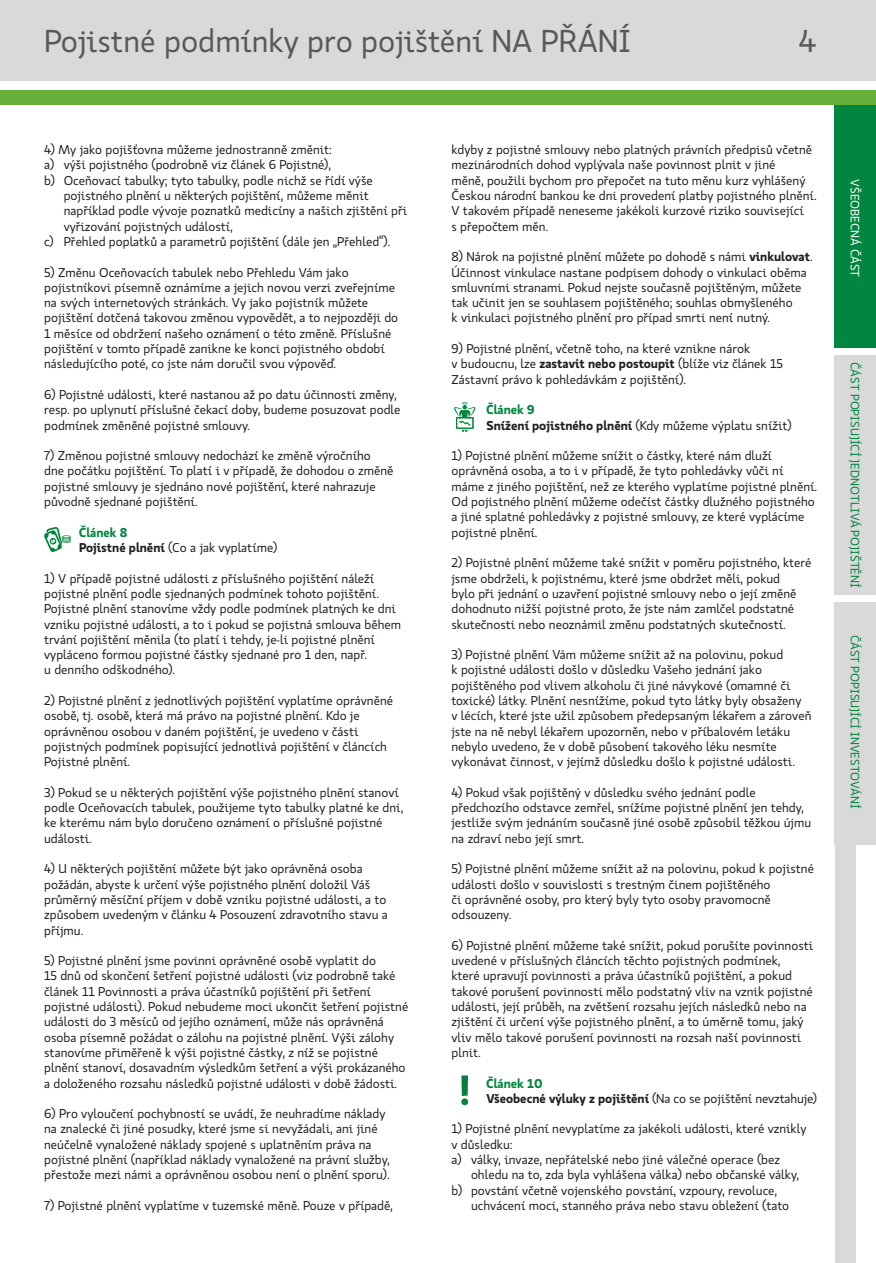
<style>
.page{position:relative;width:876px;height:1263px;background:#fff}
.page>*{position:absolute;margin:0;border:0;box-sizing:border-box;transform-origin:0 0}
.t1{font:31.5px "Koop Pro";color:#5a5758}
.t2{font:12.75px/15.3px "Koop Pro";color:#241f1f}
.t3{font:12px "Koop Pro";color:#00863e}
.t4{font:12px "Koop Pro";color:#fff}
.s1{font-weight:700;color:#00863e}
.s2{font-weight:700}
</style>
<div class="page">
<div style="left:835px;top:351px;width:41px;height:247px;background:#dad9da"></div>
<div style="left:835px;top:105px;width:41px;height:246px;background:#00863e"></div>
<div style="left:835px;top:598px;width:41px;height:247px;background:#dad9da"></div>
<div style="left:835px;top:721px;width:20px;height:542px;background:#dad9da"></div>
<div style="left:833px;top:595px;width:43px;height:6px;background:#fff"></div>
<div style="left:833px;top:348px;width:43px;height:7px;background:#fff"></div>
<svg style="left:454px;top:402px;width:21px;height:30px"></svg>
<svg style="left:461px;top:1075px;width:7px;height:30px"></svg>
<svg style="left:44px;top:527px;width:27px;height:25px"></svg>
<div style="left:0;top:0;width:876px;height:81px;background:#dad9da"></div>
<div style="left:0;top:91px;width:876px;height:14px;background:#65b13c"></div>
<h1 class="t1" style="left:44px;top:20px;width:588px">Pojistné podmínky pro pojištění NA PŘÁNÍ</h1>
<h1 class="t1" style="left:799px;top:20px;width:19px">4</h1>
<p class="t2" style="left:44px;top:142px;width:289px">4) My jako pojišťovna můžeme jednostranně změnit:</p>
<p class="t2" style="left:44px;top:157px;width:288px">a) výši pojistného (podrobně viz článek 6 Pojistné),</p>
<p class="t2" style="left:44px;top:172px;width:330px">b) Oceňovací tabulky; tyto tabulky, podle nichž se řídí výše</p>
<p class="t2" style="left:64px;top:188px;width:307px">pojistného plnění u některých pojištění, můžeme měnit</p>
<p class="t2" style="left:64px;top:203px;width:345px">například podle vývoje poznatků medicíny a našich zjištění při</p>
<p class="t2" style="left:64px;top:218px;width:171px">vyřizování pojistných událostí,</p>
<p class="t2" style="left:44px;top:234px;width:348px">c) Přehled poplatků a parametrů pojištění (dále jen „Přehled“).</p>
<p class="t2" style="left:44px;top:264px;width:356px">5) Změnu Oceňovacích tabulek nebo Přehledu Vám jako pojistníkovi písemně oznámíme a jejich novou verzi zveřejníme na svých internetových stránkách. Vy jako pojistník můžete pojištění dotčená takovou změnou vypovědět, a to nejpozději do 1 měsíce od obdržení našeho oznámení o této změně. Příslušné pojištění v tomto případě zanikne ke konci pojistného období následujícího poté, co jste nám doručil svou výpověď.</p>
<p class="t2" style="left:44px;top:387px;width:358px">6) Pojistné události, které nastanou až po datu účinnosti změny, resp. po uplynutí příslušné čekací doby, budeme posuzovat podle podmínek změněné pojistné smlouvy.</p>
<p class="t2" style="left:44px;top:448px;width:351px">7) Změnou pojistné smlouvy nedochází ke změně výročního dne počátku pojištění. To platí i v případě, že dohodou o změně pojistné smlouvy je sjednáno nové pojištění, které nahrazuje původně sjednané pojištění.</p>
<p class="t2" style="left:79px;top:524px;width:200px"><span class="s1">Článek 8<br></span><span class="s2">Pojistné plnění</span> (Co a jak vyplatíme)</p>
<p class="t2" style="left:44px;top:570px;width:359px">1) V případě pojistné události z příslušného pojištění náleží pojistné plnění podle sjednaných podmínek tohoto pojištění.<br>Pojistné plnění stanovíme vždy podle podmínek platných ke dni vzniku pojistné události, a to i pokud se pojistná smlouva během trvání pojištění měnila (to platí i tehdy, je-li pojistné plnění vypláceno formou pojistné částky sjednané pro 1 den, např.<br>u denního odškodného).</p>
<p class="t2" style="left:44px;top:693px;width:350px">2) Pojistné plnění z jednotlivých pojištění vyplatíme oprávněné osobě, tj. osobě, která má právo na pojistné plnění. Kdo je oprávněnou osobou v daném pojištění, je uvedeno v části pojistných podmínek popisující jednotlivá pojištění v článcích Pojistné plnění.</p>
<p class="t2" style="left:44px;top:784px;width:361px">3) Pokud se u některých pojištění výše pojistného plnění stanoví podle Oceňovacích tabulek, použijeme tyto tabulky platné ke dni, ke kterému nám bylo doručeno oznámení o příslušné pojistné události.</p>
<p class="t2" style="left:44px;top:861px;width:345px">4) U některých pojištění můžete být jako oprávněná osoba požádán, abyste k určení výše pojistného plnění doložil Váš průměrný měsíční příjem v době vzniku pojistné události, a to způsobem uvedeným v článku 4 Posouzení zdravotního stavu a příjmu.</p>
<p class="t2" style="left:44px;top:953px;width:366px">5) Pojistné plnění jsme povinni oprávněné osobě vyplatit do<br>15 dnů od skončení šetření pojistné události (viz podrobně také článek 11 Povinnosti a práva účastníků pojištění při šetření pojistné události). Pokud nebudeme moci ukončit šetření pojistné události do 3 měsíců od jejího oznámení, může nás oprávněná osoba písemně požádat o zálohu na pojistné plnění. Výši zálohy stanovíme přiměřeně k výši pojistné částky, z níž se pojistné plnění stanoví, dosavadním výsledkům šetření a výši prokázaného a doloženého rozsahu následků pojistné události v době žádosti.</p>
<p class="t2" style="left:44px;top:1106px;width:347px">6) Pro vyloučení pochybností se uvádí, že neuhradíme náklady na znalecké či jiné posudky, které jsme si nevyžádali, ani jiné neúčelně vynaložené náklady spojené s uplatněním práva na pojistné plnění (například náklady vynaložené na právní služby, přestože mezi námi a oprávněnou osobou není o plnění sporu).</p>
<p class="t2" style="left:44px;top:1197px;width:350px">7) Pojistné plnění vyplatíme v tuzemské měně. Pouze v případě,</p>
<p class="t2" style="left:451px;top:142px;width:367px">kdyby z pojistné smlouvy nebo platných právních předpisů včetně mezinárodních dohod vyplývala naše povinnost plnit v jiné<br>měně, použili bychom pro přepočet na tuto měnu kurz vyhlášený Českou národní bankou ke dni provedení platby pojistného plnění.<br>V takovém případě neneseme jakékoli kurzové riziko související<br>s přepočtem měn.</p>
<p class="t2" style="left:451px;top:249px;width:363px">8) Nárok na pojistné plnění můžete po dohodě s námi <span class="s2">vinkulovat</span>.<br>Účinnost vinkulace nastane podpisem dohody o vinkulaci oběma smluvními stranami. Pokud nejste současně pojištěným, můžete tak učinit jen se souhlasem pojištěného; souhlas obmyšleného<br>k vinkulaci pojistného plnění pro případ smrti není nutný.</p>
<p class="t2" style="left:451px;top:341px;width:333px">9) Pojistné plnění, včetně toho, na které vznikne nárok<br>v budoucnu, lze <span class="s2">zastavit nebo postoupit</span> (blíže viz článek 15<br>Zástavní právo k pohledávkám z pojištění).</p>
<p class="t2" style="left:486px;top:402px;width:307px"><span class="s1">Článek 9<br></span><span class="s2">Snížení pojistného plnění</span> (Kdy můžeme výplatu snížit)</p>
<p class="t2" style="left:451px;top:448px;width:367px">1) Pojistné plnění můžeme snížit o částky, které nám dluží oprávněná osoba, a to i v případě, že tyto pohledávky vůči ní máme z jiného pojištění, než ze kterého vyplatíme pojistné plnění.<br>Od pojistného plnění můžeme odečíst částky dlužného pojistného a jiné splatné pohledávky z pojistné smlouvy, ze které vyplácíme pojistné plnění.</p>
<p class="t2" style="left:451px;top:555px;width:361px">2) Pojistné plnění můžeme také snížit v poměru pojistného, které jsme obdrželi, k pojistnému, které jsme obdržet měli, pokud<br>bylo při jednání o uzavření pojistné smlouvy nebo o její změně dohodnuto nižší pojistné proto, že jste nám zamlčel podstatné skutečnosti nebo neoznámil změnu podstatných skutečností.</p>
<p class="t2" style="left:451px;top:647px;width:361px">3) Pojistné plnění Vám můžeme snížit až na polovinu, pokud<br>k pojistné události došlo v důsledku Vašeho jednání jako pojištěného pod vlivem alkoholu či jiné návykové (omamné či toxické) látky. Plnění nesnížíme, pokud tyto látky byly obsaženy<br>v lécích, které jste užil způsobem předepsaným lékařem a zároveň jste na ně nebyl lékařem upozorněn, nebo v příbalovém letáku nebylo uvedeno, že v době působení takového léku nesmíte vykonávat činnost, v jejímž důsledku došlo k pojistné události.</p>
<p class="t2" style="left:451px;top:784px;width:361px">4) Pokud však pojištěný v důsledku svého jednání podle předchozího odstavce zemřel, snížíme pojistné plnění jen tehdy, jestliže svým jednáním současně jiné osobě způsobil těžkou újmu na zdraví nebo její smrt.</p>
<p class="t2" style="left:451px;top:861px;width:364px">5) Pojistné plnění můžeme snížit až na polovinu, pokud k pojistné události došlo v souvislosti s trestným činem pojištěného<br>či oprávněné osoby, pro který byly tyto osoby pravomocně odsouzeny.</p>
<p class="t2" style="left:451px;top:937px;width:363px">6) Pojistné plnění můžeme také snížit, pokud porušíte povinnosti uvedené v příslušných článcích těchto pojistných podmínek,<br>které upravují povinnosti a práva účastníků pojištění, a pokud takové porušení povinnosti mělo podstatný vliv na vznik pojistné události, její průběh, na zvětšení rozsahu jejích následků nebo na zjištění či určení výše pojistného plnění, a to úměrně tomu, jaký vliv mělo takové porušení povinnosti na rozsah naší povinnosti plnit.</p>
<p class="t2" style="left:486px;top:1075px;width:333px"><span class="s1">Článek 10<br></span><span class="s2">Všeobecné výluky z pojištění</span> (Na co se pojištění nevztahuje)</p>
<p class="t2" style="left:451px;top:1121px;width:356px">1) Pojistné plnění nevyplatíme za jakékoli události, které vznikly v důsledku:<br>a) války, invaze, nepřátelské nebo jiné válečné operace (bez</p>
<p class="t2" style="left:451px;top:1167px;width:349px;text-indent:20px">ohledu na to, zda byla vyhlášena válka) nebo občanské války, b) povstání včetně vojenského povstání, vzpoury, revoluce,</p>
<p class="t2" style="left:471px;top:1197px;width:320px">uchvácení moci, stanného práva nebo stavu obležení (tato</p>
<p class="t4" style="left:863px;top:179px;width:99px;rotate:90deg">VŠEOBECNÁ ČÁST</p>
<p class="t3" style="left:863px;top:362px;width:227px;rotate:90deg">ČÁST POPISUJÍCÍ JEDNOTLIVÁ POJIŠTĚNÍ</p>
<p class="t3" style="left:863px;top:635px;width:175px;rotate:90deg">ČÁST POPISUJÍCÍ INVESTOVÁNÍ</p>
</div>
